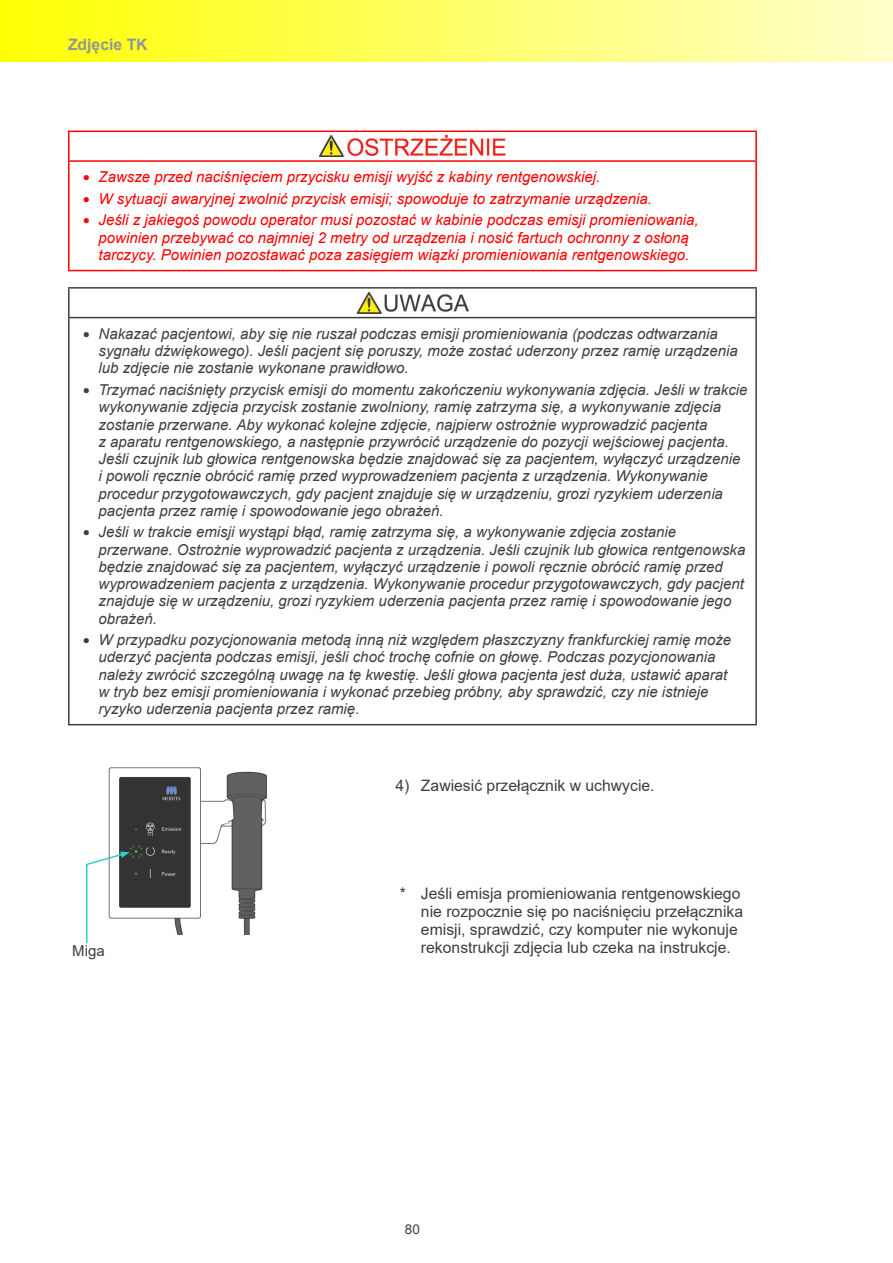
<style>
.page{position:relative;width:893px;height:1263px;background:#fff}
.page>*{position:absolute;margin:0;border:0;box-sizing:border-box;transform-origin:0 0}
.t1{font:15.75px/18px "Arial";color:#3e3e3f}
.t2{font:700 15.75px "Arial";color:#939598}
.t3{font:italic 15px/17.2px "Arial";color:#3e3e3f}
.t4{font:italic 15px/17.2px "Arial";color:#f00;text-align:center}
.t5{font:15px "Arial";color:#3e3e3f}
.t6{font:13.5px "Arial";color:#3e3e3f}
.s1{font-style:normal;font-size:12px}
</style>
<div class="page">
<div style="left:0;top:0;width:893px;height:62px;background:linear-gradient(to right,#ffff02,#ffffcb)"></div>
<hr style="left:892px;top:0;width:1px;height:62px;background:#ffffca">
<hr style="left:68px;top:131px;width:689px;height:1px;background:#f00">
<hr style="left:68px;top:132px;width:2px;height:28px;background:#f00">
<hr style="left:755px;top:132px;width:2px;height:28px;background:#f00">
<hr style="left:68px;top:160px;width:689px;height:2px;background:#f00">
<hr style="left:68px;top:162px;width:2px;height:108px;background:#f00">
<hr style="left:755px;top:162px;width:2px;height:108px;background:#f00">
<hr style="left:68px;top:270px;width:689px;height:1px;background:#f00">
<img style="left:319px;top:136px;width:186px;height:21px">
<hr style="left:68px;top:287px;width:689px;height:2px;background:#3e3e3f">
<hr style="left:68px;top:289px;width:2px;height:28px;background:#3e3e3f">
<hr style="left:755px;top:289px;width:2px;height:28px;background:#3e3e3f">
<hr style="left:68px;top:317px;width:689px;height:1px;background:#3e3e3f">
<hr style="left:68px;top:318px;width:2px;height:406px;background:#3e3e3f">
<hr style="left:755px;top:318px;width:2px;height:406px;background:#3e3e3f">
<hr style="left:68px;top:724px;width:689px;height:1px;background:#3e3e3f">
<img style="left:357px;top:292px;width:111px;height:21px">
<img style="left:108px;top:767px;width:159px;height:167px">
<svg style="left:86px;top:851px;width:44px;height:93px"></svg>
<p class="t2" style="left:68px;top:33px;width:81px">Zdjęcie TK</p>
<p class="t4" style="left:83px;top:169px;width:519px"><span class="s1">●</span> Zawsze przed naciśnięciem przycisku emisji wyjść z kabiny rentgenowskiej.</p>
<p class="t4" style="left:83px;top:190px;width:571px"><span class="s1">●</span> W sytuacji awaryjnej zwolnić przycisk emisji; spowoduje to zatrzymanie urządzenia.</p>
<p class="t4" style="left:83px;top:212px;width:617px"><span class="s1">●</span> Jeśli z jakiegoś powodu operator musi pozostać w kabinie podczas emisji promieniowania, powinien przebywać co najmniej 2 metry od urządzenia i nosić fartuch ochronny z osłoną tarczycy. Powinien pozostawać poza zasięgiem wiązki promieniowania rentgenowskiego.</p>
<p class="t3" style="left:99px;top:325px;width:641px;text-indent:-16px"><span class="s1">●</span> Nakazać pacjentowi, aby się nie ruszał podczas emisji promieniowania (podczas odtwarzania sygnału dźwiękowego). Jeśli pacjent się poruszy, może zostać uderzony przez ramię urządzenia lub zdjęcie nie zostanie wykonane prawidłowo.</p>
<p class="t3" style="left:99px;top:381px;width:651px;text-indent:-16px"><span class="s1">●</span> Trzymać naciśnięty przycisk emisji do momentu zakończeniu wykonywania zdjęcia. Jeśli w trakcie wykonywanie zdjęcia przycisk zostanie zwolniony, ramię zatrzyma się, a wykonywanie zdjęcia zostanie przerwane. Aby wykonać kolejne zdjęcie, najpierw ostrożnie wyprowadzić pacjenta<br>z aparatu rentgenowskiego, a następnie przywrócić urządzenie do pozycji wejściowej pacjenta.<br>Jeśli czujnik lub głowica rentgenowska będzie znajdować się za pacjentem, wyłączyć urządzenie<br>i powoli ręcznie obrócić ramię przed wyprowadzeniem pacjenta z urządzenia. Wykonywanie procedur przygotowawczych, gdy pacjent znajduje się w urządzeniu, grozi ryzykiem uderzenia pacjenta przez ramię i spowodowanie jego obrażeń.</p>
<p class="t3" style="left:99px;top:524px;width:648px;text-indent:-16px"><span class="s1">●</span> Jeśli w trakcie emisji wystąpi błąd, ramię zatrzyma się, a wykonywanie zdjęcia zostanie przerwane. Ostrożnie wyprowadzić pacjenta z urządzenia. Jeśli czujnik lub głowica rentgenowska będzie znajdować się za pacjentem, wyłączyć urządzenie i powoli ręcznie obrócić ramię przed wyprowadzeniem pacjenta z urządzenia. Wykonywanie procedur przygotowawczych, gdy pacjent znajduje się w urządzeniu, grozi ryzykiem uderzenia pacjenta przez ramię i spowodowanie jego obrażeń.</p>
<p class="t3" style="left:99px;top:631px;width:634px;text-indent:-16px"><span class="s1">●</span> W przypadku pozycjonowania metodą inną niż względem płaszczyzny frankfurckiej ramię może uderzyć pacjenta podczas emisji, jeśli choć trochę cofnie on głowę. Podczas pozycjonowania należy zwrócić szczególną uwagę na tę kwestię. Jeśli głowa pacjenta jest duża, ustawić aparat w tryb bez emisji promieniowania i wykonać przebieg próbny, aby sprawdzić, czy nie istnieje ryzyko uderzenia pacjenta przez ramię.</p>
<p class="t1" style="left:395px;top:776px;width:261px">4) Zawiesić przełącznik w uchwycie.</p>
<p class="t1" style="left:421px;top:884px;width:324px;text-indent:-21px">* Jeśli emisja promieniowania rentgenowskiego nie rozpocznie się po naciśnięciu przełącznika emisji, sprawdzić, czy komputer nie wykonuje</p>
<p class="t5" style="left:72px;top:940px;width:34px">Miga</p>
<p class="t1" style="left:421px;top:938px;width:311px">rekonstrukcji zdjęcia lub czeka na instrukcje.</p>
<p class="t6" style="left:405px;top:1220px;width:17px">80</p>
</div>
